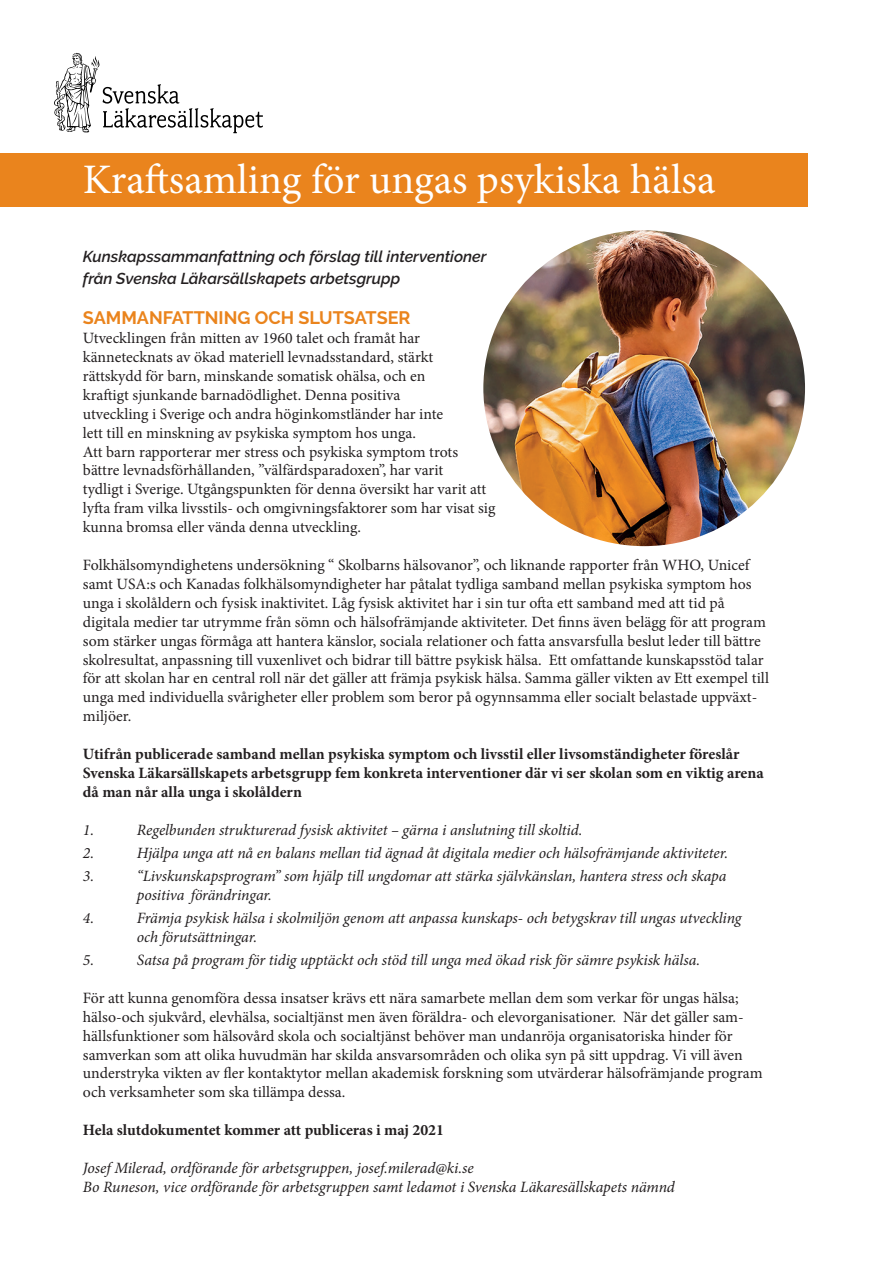
<style>
.page{position:relative;width:893px;height:1263px;background:#fff}
.page>*{position:absolute;margin:0;border:0;box-sizing:border-box;transform-origin:0 0}
.t1{font:42px "Minion Pro";color:#fff}
.t2{font:700 18px "Raleway";color:#ea841d}
.t3{font:15.75px/18.9px "Minion Pro";color:#231f20}
.t4{font:italic 15.75px/18.9px "Minion Pro";letter-spacing:-.01em;color:#231f20}
.t5{font:700 15.75px/18.9px "Minion Pro";color:#231f20}
.t6{font:italic 600 15.75px/21.6px "Raleway";color:#231f20}
</style>
<div class="page">
<div style="left:0;top:154px;width:808px;height:53px;background:#ea841d"></div>
<svg style="left:54px;top:53px;width:209px;height:80px"></svg>
<img style="left:483px;top:230px;width:322px;height:316px">
<h1 class="t1" style="left:83px;top:151px;width:634px">Kraftsamling för ungas psykiska hälsa</h1>
<p class="t6" style="left:83px;top:246px;width:405px">Kunskapssammanfattning och förslag till interventioner från Svenska Läkarsällskapets arbetsgrupp</p>
<p class="t2" style="left:83px;top:308px;width:329px">SAMMANFATTNING OCH SLUTSATSER</p>
<p class="t3" style="left:83px;top:329px;width:414px">Utvecklingen från mitten av 1960 talet och framåt har kännetecknats av ökad materiell levnadsstandard, stärkt rättskydd för barn, minskande somatisk ohälsa, och en<br>kraftigt sjunkande barnadödlighet. Denna positiva<br>utveckling i Sverige och andra höginkomstländer har inte<br>lett till en minskning av psykiska symptom hos unga.<br>Att barn rapporterar mer stress och psykiska symptom trots bättre levnadsförhållanden, ”välfärdsparadoxen”, har varit<br>tydligt i Sverige. Utgångspunkten för denna översikt har varit att lyfta fram vilka livsstils- och omgivningsfaktorer som har visat sig kunna bromsa eller vända denna utveckling.</p>
<p class="t3" style="left:83px;top:556px;width:688px">Folkhälsomyndighetens undersökning “ Skolbarns hälsovanor”, och liknande rapporter från WHO, Unicef samt USA:s och Kanadas folkhälsomyndigheter har påtalat tydliga samband mellan psykiska symptom hos unga i skolåldern och fysisk inaktivitet. Låg fysisk aktivitet har i sin tur ofta ett samband med att tid på digitala medier tar utrymme från sömn och hälsofrämjande aktiviteter. Det finns även belägg för att program som stärker ungas förmåga att hantera känslor, sociala relationer och fatta ansvarsfulla beslut leder till bättre skolresultat, anpassning till vuxenlivet och bidrar till bättre psykisk hälsa. Ett omfattande kunskapsstöd talar för att skolan har en central roll när det gäller att främja psykisk hälsa. Samma gäller vikten av Ett exempel till unga med individuella svårigheter eller problem som beror på ogynnsamma eller socialt belastade uppväxt&shy;miljöer.</p>
<p class="t5" style="left:83px;top:744px;width:682px">Utifrån publicerade samband mellan psykiska symptom och livsstil eller livsomständigheter föreslår<br>Svenska Läkarsällskapets arbetsgrupp fem konkreta interventioner där vi ser skolan som en viktig arena då man når alla unga i skolåldern</p>
<p class="t4" style="left:83px;top:820px;width:13px">1.</p>
<p class="t4" style="left:137px;top:820px;width:447px">Regelbunden strukturerad fysisk aktivitet – gärna i anslutning till skoltid.</p>
<p class="t4" style="left:83px;top:843px;width:13px">2.</p>
<p class="t4" style="left:137px;top:843px;width:593px">Hjälpa unga att nå en balans mellan tid ägnad åt digitala medier och hälsofrämjande aktiviteter.</p>
<p class="t4" style="left:83px;top:866px;width:13px">3.</p>
<p class="t4" style="left:137px;top:866px;width:591px">“Livskunskapsprogram” som hjälp till ungdomar att stärka självkänslan, hantera stress och skapa positiva förändringar.</p>
<p class="t4" style="left:83px;top:908px;width:13px">4.</p>
<p class="t4" style="left:137px;top:908px;width:606px">Främja psykisk hälsa i skolmiljön genom att anpassa kunskaps- och betygskrav till ungas utveckling och förutsättningar.</p>
<p class="t4" style="left:83px;top:950px;width:13px">5.</p>
<p class="t4" style="left:137px;top:950px;width:565px">Satsa på program för tidig upptäckt och stöd till unga med ökad risk för sämre psykisk hälsa.</p>
<p class="t3" style="left:83px;top:988px;width:681px">För att kunna genomföra dessa insatser krävs ett nära samarbete mellan dem som verkar för ungas hälsa; hälso-och sjukvård, elevhälsa, socialtjänst men även föräldra- och elevorganisationer. När det gäller sam&shy;hällsfunktioner som hälsovård skola och socialtjänst behöver man undanröja organisatoriska hinder för samverkan som att olika huvudmän har skilda ansvarsområden och olika syn på sitt uppdrag. Vi vill även understryka vikten av fler kontaktytor mellan akademisk forskning som utvärderar hälsofrämjande program och verksamheter som ska tillämpa dessa.</p>
<p class="t5" style="left:83px;top:1120px;width:363px">Hela slutdokumentet kommer att publiceras i maj 2021</p>
<p class="t4" style="left:83px;top:1158px;width:593px">Josef Milerad, ordförande för arbetsgruppen, josef.milerad@ki.se<br>Bo Runeson, vice ordförande för arbetsgruppen samt ledamot i Svenska Läkaresällskapets nämnd</p>
</div>
